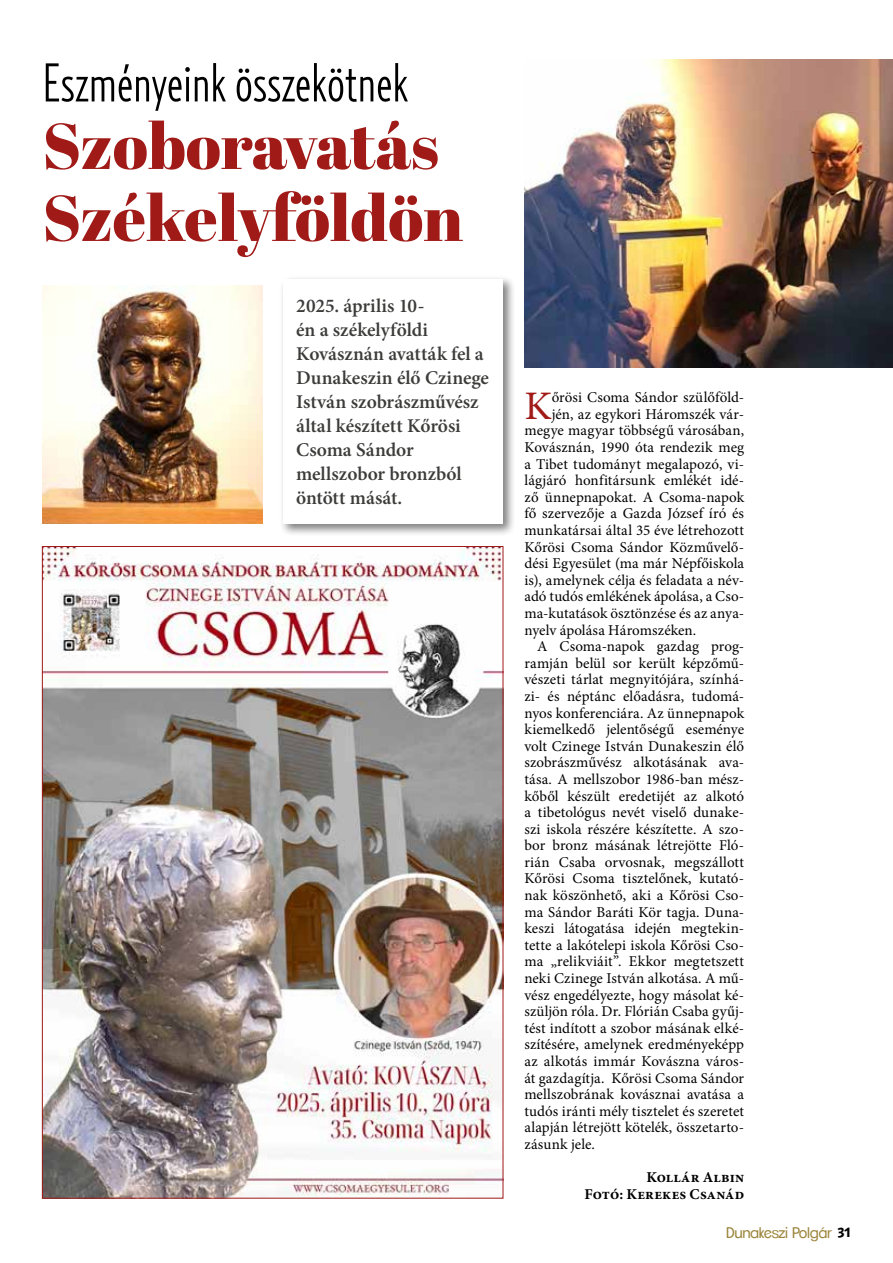
<style>
.page{position:relative;width:893px;height:1263px;background:#fff}
.page>*{position:absolute;margin:0;border:0;box-sizing:border-box;transform-origin:0 0}
.t1{font:64.5px/72px "Abril Fatface";color:#a01a18}
.t2{font:300 extra-condensed 54px "Relay";color:#000}
.t3{font:40.5px "Minion Pro";color:#a01a18}
.t4{font:600 19.5px/24px "Minion Pro";letter-spacing:-.005em;color:#3c3c3b}
.t5{font:15px "Minion Pro";letter-spacing:.005em;color:#000}
.t6{font:700 15px/16.6px "Minion Pro";letter-spacing:.015em;color:#000;text-align:right}
.t7{font:15px "Clemente P Dag";letter-spacing:-.02em;color:#9b843a}
.s1{font-family:"Polo Ze 11 K Bold";color:#000}
</style>
<div class="page">
<hr style="left:0;top:0;width:1px;height:37px;background:#e2d9c4">
<div style="left:279px;top:275px;width:236px;height:261px;background:#000;opacity:.5"></div>
<div style="left:283px;top:279px;width:220px;height:245px;background:#fff"></div>
<img style="left:44px;top:548px;width:457px;height:648px">
<img style="left:43px;top:286px;width:219px;height:238px">
<img style="left:524px;top:60px;width:369px;height:308px">
<h2 class="t2" style="left:43px;top:51px;width:367px">Eszményeink összekötnek</h2>
<h1 class="t1" style="left:43px;top:108px;width:422px">Szoboravatás<br>Székelyföldön</h1>
<h3 class="t4" style="left:296px;top:294px;width:194px">2025. április 10-<br>én a székelyföldi<br>Kovásznán avatták fel a<br>Dunakeszin élő Czinege<br>István szobrászművész által készített Kőrösi<br>Csoma Sándor mellszobor bronzból öntött mását.</h3>
<h3 class="t3" style="left:524px;top:379px;width:29px">K</h3>
<p class="t5" style="left:552px;top:387px;width:194px">őrösi Csoma Sándor szülőföld-</p>
<p class="t5" style="left:552px;top:404px;width:194px">jén, az egykori Háromszék vár-</p>
<p class="t5" style="left:524px;top:421px;width:221px">megye magyar többségű városában,</p>
<p class="t5" style="left:524px;top:437px;width:221px">Kovásznán, 1990 óta rendezik meg</p>
<p class="t5" style="left:524px;top:454px;width:221px">a Tibet tudományt megalapozó, vi-</p>
<p class="t5" style="left:524px;top:470px;width:221px">lágjáró honfitársunk emlékét idé-</p>
<p class="t5" style="left:524px;top:487px;width:221px">ző ünnepnapokat. A Csoma-napok</p>
<p class="t5" style="left:524px;top:504px;width:221px">fő szervezője a Gazda József író és</p>
<p class="t5" style="left:524px;top:520px;width:221px">munkatársai által 35 éve létrehozott</p>
<p class="t5" style="left:524px;top:537px;width:221px">Kőrösi Csoma Sándor Közművelő-</p>
<p class="t5" style="left:524px;top:553px;width:221px">dési Egyesület (ma már Népfőiskola</p>
<p class="t5" style="left:524px;top:570px;width:221px">is), amelynek célja és feladata a név-</p>
<p class="t5" style="left:524px;top:586px;width:221px">adó tudós emlékének ápolása, a Cso-</p>
<p class="t5" style="left:524px;top:603px;width:221px">ma-kutatások ösztönzése és az anya-</p>
<p class="t5" style="left:524px;top:620px;width:173px">nyelv ápolása Háromszéken.</p>
<p class="t5" style="left:537px;top:636px;width:208px">A Csoma-napok gazdag prog-</p>
<p class="t5" style="left:524px;top:653px;width:221px">ramján belül sor került képzőmű-</p>
<p class="t5" style="left:524px;top:669px;width:221px">vészeti tárlat megnyitójára, színhá-</p>
<p class="t5" style="left:524px;top:686px;width:221px">zi- és néptánc előadásra, tudomá-</p>
<p class="t5" style="left:524px;top:703px;width:221px">nyos konferenciára. Az ünnepnapok</p>
<p class="t5" style="left:524px;top:719px;width:221px">kiemelkedő jelentőségű eseménye</p>
<p class="t5" style="left:524px;top:736px;width:221px">volt Czinege István Dunakeszin élő</p>
<p class="t5" style="left:524px;top:752px;width:221px">szobrászművész alkotásának ava-</p>
<p class="t5" style="left:524px;top:769px;width:221px">tása. A mellszobor 1986-ban mész-</p>
<p class="t5" style="left:524px;top:786px;width:221px">kőből készült eredetijét az alkotó</p>
<p class="t5" style="left:524px;top:802px;width:221px">a tibetológus nevét viselő dunake-</p>
<p class="t5" style="left:524px;top:819px;width:221px">szi iskola részére készítette. A szo-</p>
<p class="t5" style="left:524px;top:835px;width:221px">bor bronz másának létrejötte Fló-</p>
<p class="t5" style="left:524px;top:852px;width:221px">rián Csaba orvosnak, megszállott</p>
<p class="t5" style="left:524px;top:869px;width:221px">Kőrösi Csoma tisztelőnek, kutató-</p>
<p class="t5" style="left:524px;top:885px;width:221px">nak köszönhető, aki a Kőrösi Cso-</p>
<p class="t5" style="left:524px;top:902px;width:221px">ma Sándor Baráti Kör tagja. Duna-</p>
<p class="t5" style="left:524px;top:918px;width:221px">keszi látogatása idején megtekin-</p>
<p class="t5" style="left:524px;top:935px;width:221px">tette a lakótelepi iskola Kőrösi Cso-</p>
<p class="t5" style="left:524px;top:951px;width:221px">ma „relikviáit”. Ekkor megtetszett</p>
<p class="t5" style="left:524px;top:968px;width:221px">neki Czinege István alkotása. A mű-</p>
<p class="t5" style="left:524px;top:985px;width:221px">vész engedélyezte, hogy másolat ké-</p>
<p class="t5" style="left:524px;top:1001px;width:221px">szüljön róla. Dr. Flórián Csaba gyűj-</p>
<p class="t5" style="left:524px;top:1018px;width:221px">tést indított a szobor másának elké-</p>
<p class="t5" style="left:524px;top:1034px;width:221px">szítésére, amelynek eredményeképp</p>
<p class="t5" style="left:524px;top:1051px;width:221px">az alkotás immár Kovászna város-</p>
<p class="t5" style="left:524px;top:1068px;width:221px">át gazdagítja. Kőrösi Csoma Sándor</p>
<p class="t5" style="left:524px;top:1084px;width:221px">mellszobrának kovásznai avatása a</p>
<p class="t5" style="left:524px;top:1101px;width:221px">tudós iránti mély tisztelet és szeretet</p>
<p class="t5" style="left:524px;top:1117px;width:221px">alapján létrejött kötelék, összetarto-</p>
<p class="t5" style="left:524px;top:1134px;width:72px">zásunk jele.</p>
<p class="t6" style="left:584px;top:1169px;width:161px">Kollár Albin<br>Fotó: Kerekes Csanád</p>
<p class="t7" style="left:726px;top:1223px;width:126px">Dunakeszi Polgár <span class="s1">31</span></p>
</div>
